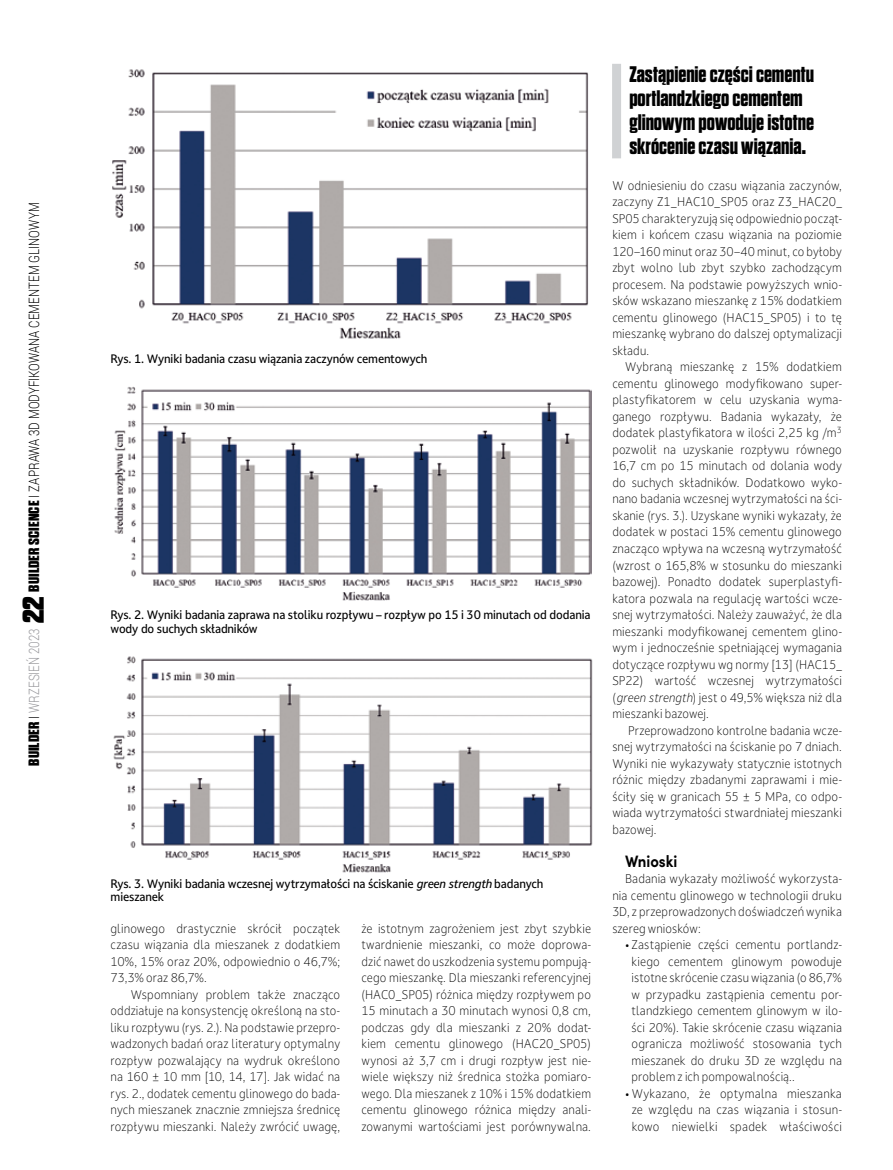
<style>
.page{position:relative;width:893px;height:1170px;background:#fff}
.page>*{position:absolute;margin:0;border:0;box-sizing:border-box;transform-origin:0 0}
.t1{font:700 expanded 22.5px/24px "Dharma Gothic E";color:#000;scale:1.05 1}
.t2{font:700 16.5px "Sofia Pro";color:#000;scale:.9 1}
.t3{font:300 14.25px "Roboto";letter-spacing:.005em;color:#000;scale:.8 1}
.t4{font:300 12px/16.5px "Darkmode On CC";letter-spacing:.01em;color:#000;text-align:justify;scale:.93 1}
.t5{font:300 12px/16.5px "Darkmode On CC";letter-spacing:.01em;color:#000;text-align:justify;scale:.92 1}
.t6{font:500 11.7px/13.5px "Darkmode On CC";letter-spacing:-.015em;color:#000;scale:.95 1}
.s1{font-family:"Dharma Gothic E";font-weight:700;font-stretch:expanded;font-size:15px}
.s2{color:#98989c}
.s3{font-family:"Dharma Gothic E";font-weight:800;font-size:30px}
.s4{font-style:italic}
</style>
<div class="page">
<img style="left:112px;top:69px;width:477px;height:270px">
<img style="left:114px;top:386px;width:477px;height:215px">
<img style="left:113px;top:656px;width:480px;height:217px">
<div style="left:612px;top:64px;width:9px;height:94px;background:#d0d2d4"></div>
<p class="t3" style="left:24px;top:765px;width:706px;rotate:-90deg"><span class="s1">BUILDER</span> I <span class="s2">WRZESIEŃ 2023</span> <span class="s3">22</span> <span class="s1">BUILDER SCIENCE</span> I ZAPRAWA 3D MODYFIKOWANA CEMENTEM GLINOWYM</p>
<p class="t6" style="left:111px;top:351px;width:335px">Rys. 1. Wyniki badania czasu wiązania zaczynów cementowych</p>
<p class="t6" style="left:111px;top:608px;width:507px">Rys. 2. Wyniki badania zaprawa na stoliku rozpływu – rozpływ po 15 i 30 minutach od dodania wody do suchych składników</p>
<p class="t6" style="left:111px;top:876px;width:457px">Rys. 3. Wyniki badania wczesnej wytrzymałości na ściskanie <span class="s4">green strength</span> badanych mieszanek</p>
<p class="t4" style="left:111px;top:919px;width:248px">glinowego drastycznie skrócił początek czasu wiązania dla mieszanek z dodatkiem 10%, 15% oraz 20%, odpowiednio o 46,7%; 73,3% oraz 86,7%.</p>
<p class="t4" style="left:111px;top:985px;width:248px;text-indent:20px">Wspomniany problem także znacząco oddziałuje na konsystencję określoną na sto&shy;liku rozpływu (rys. 2.). Na podstawie przepro&shy;wadzonych badań oraz literatury optymalny rozpływ pozwalający na wydruk określono na 160 ± 10 mm [10, 14, 17]. Jak widać na rys. 2., dodatek cementu glinowego do bada&shy;nych mieszanek znacznie zmniejsza średnicę rozpływu mieszanki. Należy zwrócić uwagę,</p>
<p class="t4" style="left:361px;top:919px;width:248px">że istotnym zagrożeniem jest zbyt szybkie twardnienie mieszanki, co może doprowa&shy;dzić nawet do uszkodzenia systemu pompują&shy;cego mieszankę. Dla mieszanki referencyjnej (HAC0_SP05) różnica między rozpływem po 15 minutach a 30 minutach wynosi 0,8 cm, podczas gdy dla mieszanki z 20% dodat&shy;kiem cementu glinowego (HAC20_SP05) wynosi aż 3,7 cm i drugi rozpływ jest nie&shy;wiele większy niż średnica stożka pomiaro&shy;wego. Dla mieszanek z 10% i 15% dodatkiem cementu glinowego różnica między anali&shy;zowanymi wartościami jest porównywalna.</p>
<h1 class="t1" style="left:629px;top:63px;width:177px">Zastąpienie części cementu portlandzkiego cementem glinowym powoduje istotne skrócenie czasu wiązania.</h1>
<p class="t4" style="left:612px;top:177px;width:248px">W odniesieniu do czasu wiązania zaczynów, zaczyny Z1_HAC10_SP05 oraz Z3_HAC20_ SP05 charakteryzują się odpowiednio począt&shy;kiem i końcem czasu wiązania na poziomie 120–160 minut oraz 30–40 minut, co byłoby zbyt wolno lub zbyt szybko zachodzącym procesem. Na podstawie powyższych wnio&shy;sków wskazano mieszankę z 15% dodatkiem cementu glinowego (HAC15_SP05) i to tę mieszankę wybrano do dalszej optymalizacji składu.</p>
<p class="t4" style="left:612px;top:358px;width:248px;text-indent:13px">Wybraną mieszankę z 15% dodatkiem cementu glinowego modyfikowano super&shy;plastyfikatorem w celu uzyskania wyma&shy;ganego rozpływu. Badania wykazały, że dodatek plastyfikatora w ilości 2,25 kg /m<sup>3 </sup>pozwolił na uzyskanie rozpływu równego 16,7 cm po 15 minutach od dolania wody do suchych składników. Dodatkowo wyko&shy;nano badania wczesnej wytrzymałości na ści&shy;skanie (rys. 3.). Uzyskane wyniki wykazały, że dodatek w postaci 15% cementu glinowego znacząco wpływa na wczesną wytrzymałość (wzrost o 165,8% w stosunku do mieszanki bazowej). Ponadto dodatek superplastyfi&shy;katora pozwala na regulację wartości wcze&shy;snej wytrzymałości. Należy zauważyć, że dla mieszanki modyfikowanej cementem glino&shy;wym i jednocześnie spełniającej wymagania dotyczące rozpływu wg normy [13] (HAC15_ SP22) wartość wczesnej wytrzymałości (<span class="s4">green strength</span>) jest o 49,5% większa niż dla mieszanki bazowej.</p>
<p class="t5" style="left:612px;top:721px;width:251px;text-indent:16px">Przeprowadzono kontrolne badania wcze&shy;snej wytrzymałości na ściskanie po 7 dniach.<br>Wyniki nie wykazywały statycznie istotnych różnic między zbadanymi zaprawami i mie&shy;ściły się w granicach 55 ± 5 MPa, co odpo&shy;wiada wytrzymałości stwardniałej mieszanki bazowej.</p>
<h2 class="t2" style="left:625px;top:848px;width:60px">Wnioski</h2>
<p class="t4" style="left:612px;top:870px;width:248px;text-indent:13px">Badania wykazały możliwość wykorzysta&shy;nia cementu glinowego w technologii druku 3D, z przeprowadzonych doświadczeń wynika szereg wniosków:</p>
<p class="t4" style="left:632px;top:936px;width:228px;text-indent:-6px">• Zastąpienie części cementu portlandz&shy;kiego cementem glinowym powoduje istotne skrócenie czasu wiązania (o 86,7% w przypadku zastąpienia cementu por&shy;tlandzkiego cementem glinowym w ilo&shy;ści 20%). Takie skrócenie czasu wiązania ogranicza możliwość stosowania tych mieszanek do druku 3D ze względu na problem z ich pompowalnością..</p>
<p class="t4" style="left:625px;top:1084px;width:235px;text-align:center">• Wykazano, że optymalna mieszanka ze względu na czas wiązania i stosun&shy;kowo niewielki spadek właściwości</p>
</div>
